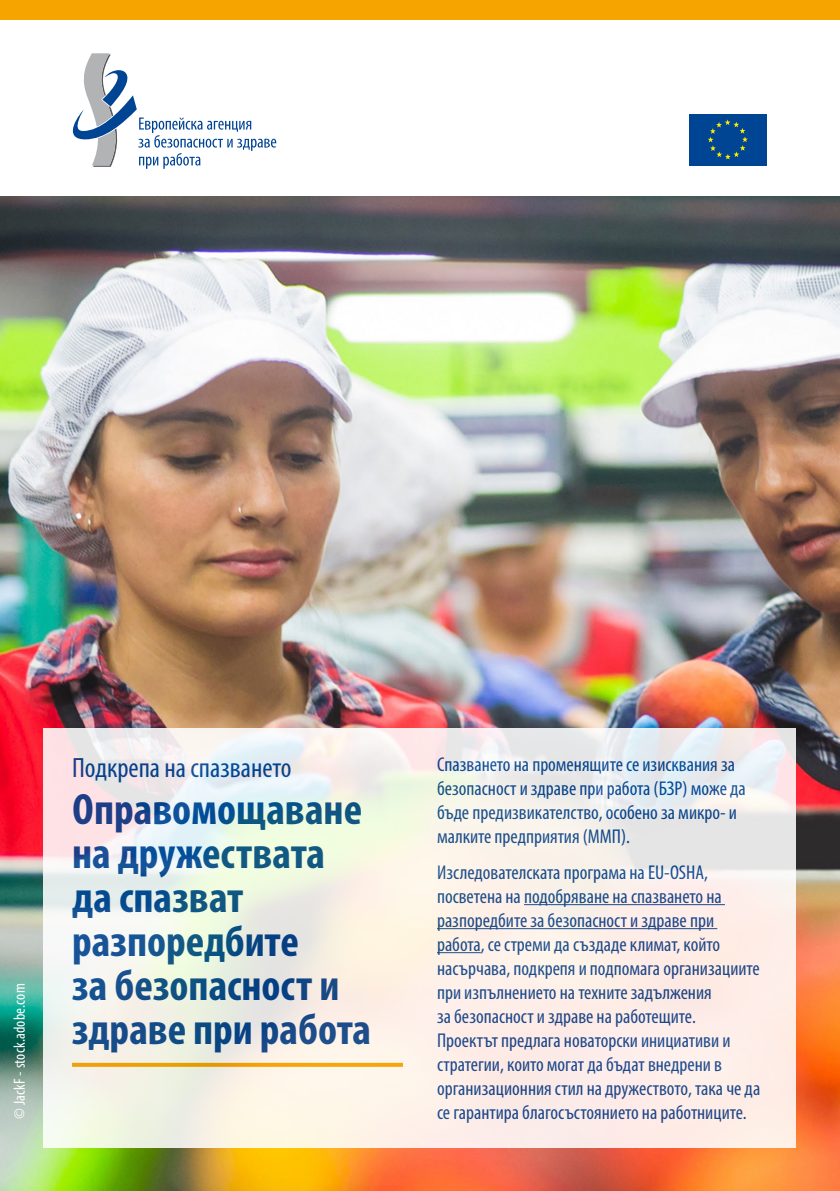
<style>
.page{position:relative;width:840px;height:1191px;background:#fff}
.page>*{position:absolute;margin:0;border:0;box-sizing:border-box;transform-origin:0 0}
.t1{font:700 condensed 44px/44px "Myriad Pro";color:#004494}
.t2{font:condensed 28px "Myriad Pro";color:#004494}
.t3{font:condensed 20px/24px "Myriad Pro";color:#004494}
.t4{font:condensed 16px "Myriad Pro";letter-spacing:.01em;color:#fff}
</style>
<div class="page">
<img style="left:0;top:196px;width:839px;height:995px">
<div style="left:0;top:0;width:839px;height:20px;background:#f6a400"></div>
<svg style="left:44px;top:728px;width:751px;height:419px;background:#f5efe8"></svg>
<svg style="left:72px;top:1062px;width:331px;height:4px"></svg>
<hr style="left:523px;top:904px;width:201px;height:1px;background:#004494">
<hr style="left:437px;top:928px;width:279px;height:1px;background:#004494">
<hr style="left:437px;top:952px;width:43px;height:1px;background:#004494">
<svg style="left:689px;top:114px;width:78px;height:52px"></svg>
<div style="left:688px;top:114px;width:78px;height:51px;background:#004494"></div>
<svg style="left:708px;top:119px;width:39px;height:40px"></svg>
<svg style="left:72px;top:53px;width:204px;height:116px"></svg>
<p class="t4" style="left:10px;top:1119px;width:137px;rotate:-90deg">© JackF - stock.adobe.com</p>
<h2 class="t2" style="left:72px;top:751px;width:221px">Подкрепа на спазването</h2>
<h1 class="t1" style="left:72px;top:786px;width:300px">Оправомощаване на дружествата да спазват разпоредбите<br>за безопасност и здраве при работа</h1>
<p class="t3" style="left:437px;top:752px;width:310px">Спазването на променящите се изисквания за безопасност и здраве при работа (БЗР) може да бъде предизвикателство, особено за микро- и малките предприятия (ММП).</p>
<p class="t3" style="left:437px;top:859px;width:324px">Изследователската програма на EU-OSHA, посветена на подобряване на спазването на разпоредбите за безопасност и здраве при работа, се стреми да създаде климат, който насърчава, подкрепя и подпомага организациите при изпълнението на техните задължения<br>за безопасност и здраве на работещите.<br>Проектът предлага новаторски инициативи и стратегии, които могат да бъдат внедрени в организационния стил на дружеството, така че да се гарантира благосъстоянието на работниците.</p>
</div>
